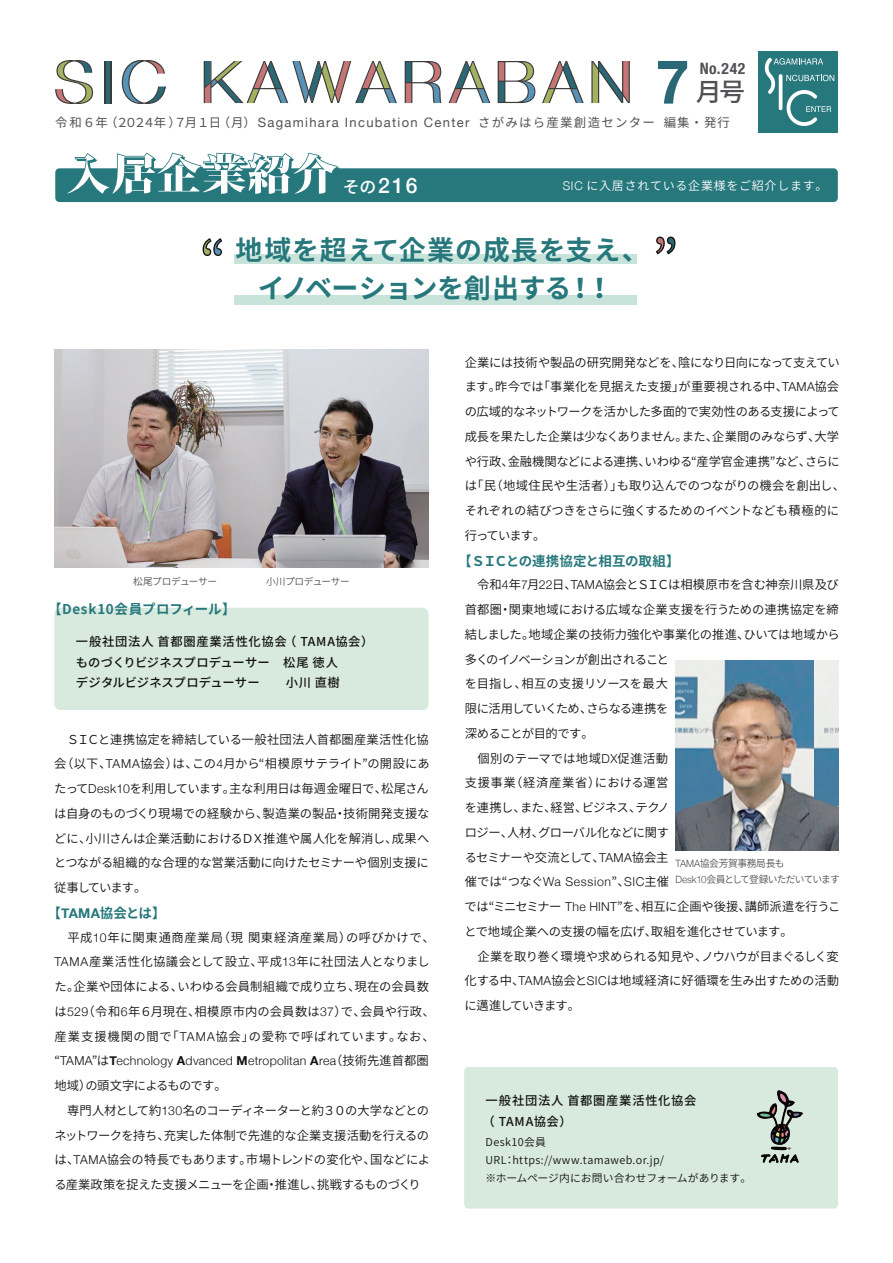
<style>
.page{position:relative;width:893px;height:1263px;background:#fff}
.page>*{position:absolute;margin:0;border:0;box-sizing:border-box;transform-origin:0 0}
.t1{font:700 60.9px "Helvetica Neue";color:#2a6876}
.t2{font:700 27px/38.2px "Noto Sans CJ Kjp";letter-spacing:.01em;color:#26787c;text-align:center}
.t3{font:500 25.35px "Noto Sans CJ Kjp";color:#515253}
.t4{font:500 21.15px "Helvetica Neue";color:#fff}
.t5{font:700 condensed 15.6px "Helvetica Neue";color:#515253}
.t6{font:700 13.5px "Noto Sans CJ Kjp";letter-spacing:-.01em;color:#26787c}
.t7{font:700 13.5px "Noto Sans CJ Kjp";letter-spacing:.035em;color:#26787c}
.t8{font:12.45px "Noto Sans CJ Kjp";letter-spacing:.1em;color:#515253}
.t9{font:600 12.3px/24.8px "Noto Sans CJ Kjp";letter-spacing:-.02em;color:#121212}
.t10{font:600 12.3px/24.8px "Noto Sans CJ Kjp";letter-spacing:.025em;color:#121212}
.t11{font:500 12.3px/20.2px "Noto Sans CJ Kjp";letter-spacing:.04em;color:#121212}
.t12{font:300 12.3px "Helvetica Neue";letter-spacing:.025em;color:#121212}
.t13{font:300 12.3px "Helvetica Neue";letter-spacing:.055em;color:#121212}
.t14{font:600 12px "Noto Sans CJ Kjp";letter-spacing:.06em;color:#fff}
.t15{font:600 10.8px/18px "Noto Sans CJ Kjp";letter-spacing:.03em;color:#121212}
.t16{font:600 10.05px/15.5px "Noto Sans CJ Kjp";letter-spacing:-.06em;color:#515253}
.t17{font:600 9.75px "Noto Sans CJ Kjp";letter-spacing:-.045em;color:#515253}
.s1{font-family:"Helvetica Neue";font-size:13.05px}
.s2{font-family:"Noto Sans CJ Kjp";font-size:16.95px}
.s3{font-family:"Helvetica Neue";font-weight:300}
.s4{font-family:"Helvetica Neue"}
.s5{font-family:"Noto Sans CJ Kjp";font-weight:600}
.s6{font-weight:700}
</style>
<div class="page">
<div style="left:464px;top:1067px;width:374px;height:141px;background:#d8e9de;border-radius:4px"></div>
<svg style="left:105px;top:61px;width:6px;height:42px"></svg>
<hr style="left:104px;top:61px;width:1px;height:42px;background:#3d3a3a">
<hr style="left:111px;top:61px;width:1px;height:42px;background:#3d3a3a">
<svg style="left:55px;top:60px;width:38px;height:44px"></svg>
<svg style="left:122px;top:60px;width:44px;height:44px"></svg>
<svg style="left:204px;top:61px;width:193px;height:42px"></svg>
<svg style="left:405px;top:61px;width:37px;height:42px"></svg>
<svg style="left:449px;top:61px;width:41px;height:42px"></svg>
<svg style="left:498px;top:61px;width:37px;height:42px"></svg>
<svg style="left:542px;top:61px;width:42px;height:42px"></svg>
<svg style="left:591px;top:61px;width:39px;height:42px"></svg>
<div style="left:758px;top:51px;width:79px;height:81px;background:#26787c"></div>
<svg style="left:765px;top:58px;width:69px;height:68px"></svg>
<div style="left:55px;top:168px;width:783px;height:34px;background:#26787c;border-radius:4px"></div>
<svg style="left:65px;top:152px;width:275px;height:42px"></svg>
<div style="left:54px;top:608px;width:375px;height:102px;background:#d8e9de;border-radius:6px"></div>
<img style="left:54px;top:350px;width:375px;height:217px">
<div style="left:234px;top:255px;width:403px;height:9px;background:#c8e3d9"></div>
<div style="left:234px;top:296px;width:403px;height:9px;background:#c8e3d9"></div>
<svg style="left:203px;top:238px;width:19px;height:18px"></svg>
<svg style="left:656px;top:237px;width:19px;height:17px"></svg>
<img style="left:675px;top:660px;width:163px;height:190px">
<img style="left:756px;top:1090px;width:47px;height:73px">
<h1 class="t1" style="left:656px;top:34px;width:35px">7</h1>
<p class="t5" style="left:700px;top:55px;width:47px">No.242</p>
<h3 class="t3" style="left:696px;top:78px;width:51px">月号</h3>
<p class="t8" style="left:55px;top:115px;width:676px">令和６年（２０２４年）７月１日（月） <span class="s1">Sagamihara Incubation Center</span> さがみはら産業創造センター 編集・発行</p>
<h3 class="t4" style="left:343px;top:168px;width:76px"><span class="s2">その</span>216</h3>
<p class="t14" style="left:563px;top:179px;width:266px"><span class="s3">SIC</span> に入居されている企業様をご紹介します。</p>
<h2 class="t2" style="left:235px;top:231px;width:415px">地域を超えて企業の成長を支え、イノベーションを創出する！！</h2>
<p class="t17" style="left:133px;top:576px;width:218px">松尾プロデューサー　　　　　小川プロデューサー</p>
<p class="t7" style="left:48px;top:601px;width:189px">【Desk10会員プロフィール】</p>
<p class="t11" style="left:76px;top:632px;width:299px">一般社団法人 首都圏産業活性化協会 （ TAMA協会）ものづくりビジネスプロデューサー　松尾 徳人<br>デジタルビジネスプロデューサー　　小川 直樹</p>
<p class="t9" style="left:54px;top:727px;width:377px;text-align:justify">　ＳＩＣと連携協定を締結している一般社団法人首都圏産業活性化協会（以下、<span class="s3">TAMA</span>協会）は、この<span class="s3">4</span>月から“相模原サテライト”の開設にあたって<span class="s3">Desk10</span>を利用しています。主な利用日は毎週金曜日で、松尾さんは自身のものづくり現場での経験から、製造業の製品・技術開発支援などに、小川さんは企業活動におけるＤＸ推進や属人化を解消し、成果へとつながる組織的な合理的な営業活動に向けたセミナーや個別支援に従事しています。</p>
<p class="t6" style="left:48px;top:905px;width:119px">【<span class="s4">TAMA</span>協会とは】</p>
<p class="t10" style="left:54px;top:925px;width:382px">　平成<span class="s3">10</span>年に関東通商産業局（現関東経済産業局）の呼びかけで、<span class="s3">TAMA</span>産業活性化協議会として設立、平成<span class="s3">13</span>年に社団法人となりました。企業や団体による、いわゆる会員制組織で成り立ち、現在の会員数は<span class="s3">529</span>（令和<span class="s3">6</span>年６月現在、相模原市内の会員数は<span class="s3">37</span>）で、会員や行政、産業支援機関の間で「<span class="s3">TAMA</span>協会」の愛称で呼ばれています。なお、</p>
<p class="t12" style="left:54px;top:1051px;width:376px"><span class="s5">“</span>TAMA<span class="s5">”は</span><span class="s6">T</span>echnology <span class="s6">A</span>dvanced <span class="s6">M</span>etropolitan <span class="s6">A</span>rea<span class="s5">（技術先進首都圏</span></p>
<p class="t9" style="left:54px;top:1073px;width:377px">地域）の頭文字によるものです。<br>　専門人材として約<span class="s3">130</span>名のコーディネーターと約３０の大学などとのネットワークを持ち、充実した体制で先進的な企業支援活動を行えるのは、<span class="s3">TAMA</span>協会の特長でもあります。市場トレンドの変化や、国などによる産業政策を捉えた支援メニューを企画・推進し、挑戦するものづくり</p>
<p class="t9" style="left:465px;top:350px;width:382px">企業には技術や製品の研究開発などを、陰になり日向になって支えています。昨今では「事業化を見据えた支援」が重要視される中、<span class="s3">TAMA</span>協会の広域的なネットワークを活かした多面的で実効性のある支援によって成長を果たした企業は少なくありません。また、企業間のみならず、大学や行政、金融機関などによる連携、いわゆる“産学官金連携”など、さらには「民（地域住民や生活者）」も取り込んでのつながりの機会を創出し、それぞれの結びつきをさらに強くするためのイベントなども積極的に行っています。</p>
<p class="t6" style="left:458px;top:553px;width:223px">【ＳＩＣとの連携協定と相互の取組】</p>
<p class="t9" style="left:465px;top:573px;width:376px">　令和<span class="s3">4</span>年<span class="s3">7</span>月<span class="s3">22</span>日、<span class="s3">TAMA</span>協会とＳＩＣは相模原市を含む神奈川県及び首都圏・関東地域における広域な企業支援を行うための連携協定を締結しました。地域企業の技術力強化や事業化の推進、ひいては地域から多くのイノベーションが創出されること<br>を目指し、相互の支援リソースを最大<br>限に活用していくため、さらなる連携を<br>深めることが目的です。<br>　個別のテーマでは地域<span class="s3">DX</span>促進活動<br>支援事業（経済産業省）における運営<br>を連携し、また、経営、ビジネス、テクノ<br>ロジー、人材、グローバル化などに関す<br>るセミナーや交流として、<span class="s3">TAMA</span>協会主</p>
<p class="t13" style="left:465px;top:872px;width:206px"><span class="s5">催では“つなぐ</span>Wa Session<span class="s5">”、</span>SIC<span class="s5">主催</span></p>
<p class="t9" style="left:465px;top:894px;width:377px">では“ミニセミナー <span class="s3">The HINT</span>”を、相互に企画や後援、講師派遣を行うことで地域企業への支援の幅を広げ、取組を進化させています。<br>　企業を取り巻く環境や求められる知見や、ノウハウが目まぐるしく変化する中、<span class="s3">TAMA</span>協会と<span class="s3">SIC</span>は地域経済に好循環を生み出すための活動に邁進していきます。</p>
<p class="t16" style="left:675px;top:856px;width:166px"><span class="s3">TAMA</span>協会芳賀事務局長も<br><span class="s3">Desk10</span>会員として登録いただいています</p>
<p class="t11" style="left:483px;top:1090px;width:215px;line-height:21px">一般社団法人 首都圏産業活性化協会（ TAMA協会）</p>
<p class="t15" style="left:485px;top:1133px;width:267px">Desk10会員<br>URL：https://www.tamaweb.or.jp/<br>※ホームページ内にお問い合わせフォームがあります。</p>
</div>
